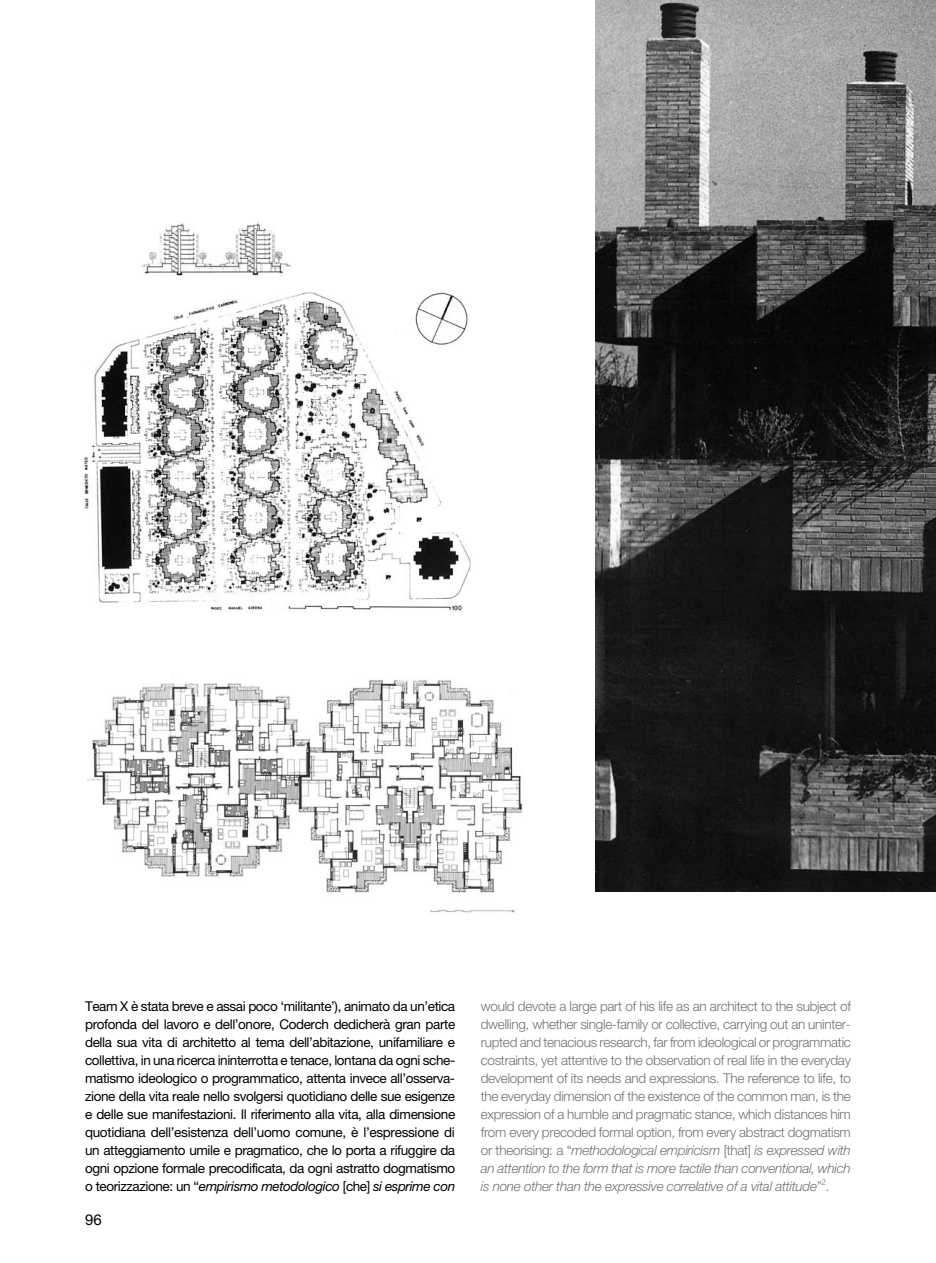
<style>
.page{position:relative;width:936px;height:1263px;background:#fff}
.page>*{position:absolute;margin:0;border:0;box-sizing:border-box;transform-origin:0 0}
.t1{font:15px "Helvetica Neue";color:#000}
.t2{font:300 13.5px/18px "Helvetica Neue";letter-spacing:-.02em;color:#707173;text-align:justify}
.t3{font:13.5px/18px "Helvetica Neue";letter-spacing:-.03em;color:#000;text-align:justify}
.s1{font-style:italic}
</style>
<div class="page">
<img style="left:595px;top:0;width:340px;height:891px">
<img style="left:87px;top:674px;width:436px;height:240px">
<img style="left:141px;top:222px;width:150px;height:54px">
<img style="left:82px;top:292px;width:389px;height:320px">
<p class="t3" style="left:85px;top:997px;width:371px">Team X è stata breve e assai poco ‘militante’), animato da un’etica profonda del lavoro e dell’onore, Coderch dedicherà gran parte della sua vita di architetto al tema dell’abitazione, unifamiliare e collettiva, in una ricerca ininterrotta e tenace, lontana da ogni sche&shy;matismo ideologico o programmatico, attenta invece all’osserva&shy;zione della vita reale nello svolgersi quotidiano delle sue esigenze e delle sue manifestazioni. Il riferimento alla vita, alla dimensione quotidiana dell’esistenza dell’uomo comune, è l’espressione di un atteggiamento umile e pragmatico, che lo porta a rifuggire da ogni opzione formale precodificata, da ogni astratto dogmatismo o teorizzazione: un “<span class="s1">empirismo metodologico</span> [che] <span class="s1">si esprime con</span></p>
<p class="t2" style="left:480px;top:996px;width:371px">would devote a large part of his life as an architect to the subject of dwelling, whether single-family or collective, carrying out an uninter&shy;rupted and tenacious research, far from ideological or programmatic costraints, yet attentive to the observation of real life in the everyday development of its needs and expressions. The reference to life, to the everyday dimension of the existence of the common man, is the expression of a humble and pragmatic stance, which distances him from every precoded formal option, from every abstract dogmatism or theorising: a “<span class="s1">methodological empiricism</span> [that] <span class="s1">is expressed with an attention to the form that is more tactile than conventional, which is none other than the expressive correlative of a vital attitude</span>”<sup>2</sup>.</p>
<p class="t1" style="left:85px;top:1210px;width:18px">96</p>
</div>
